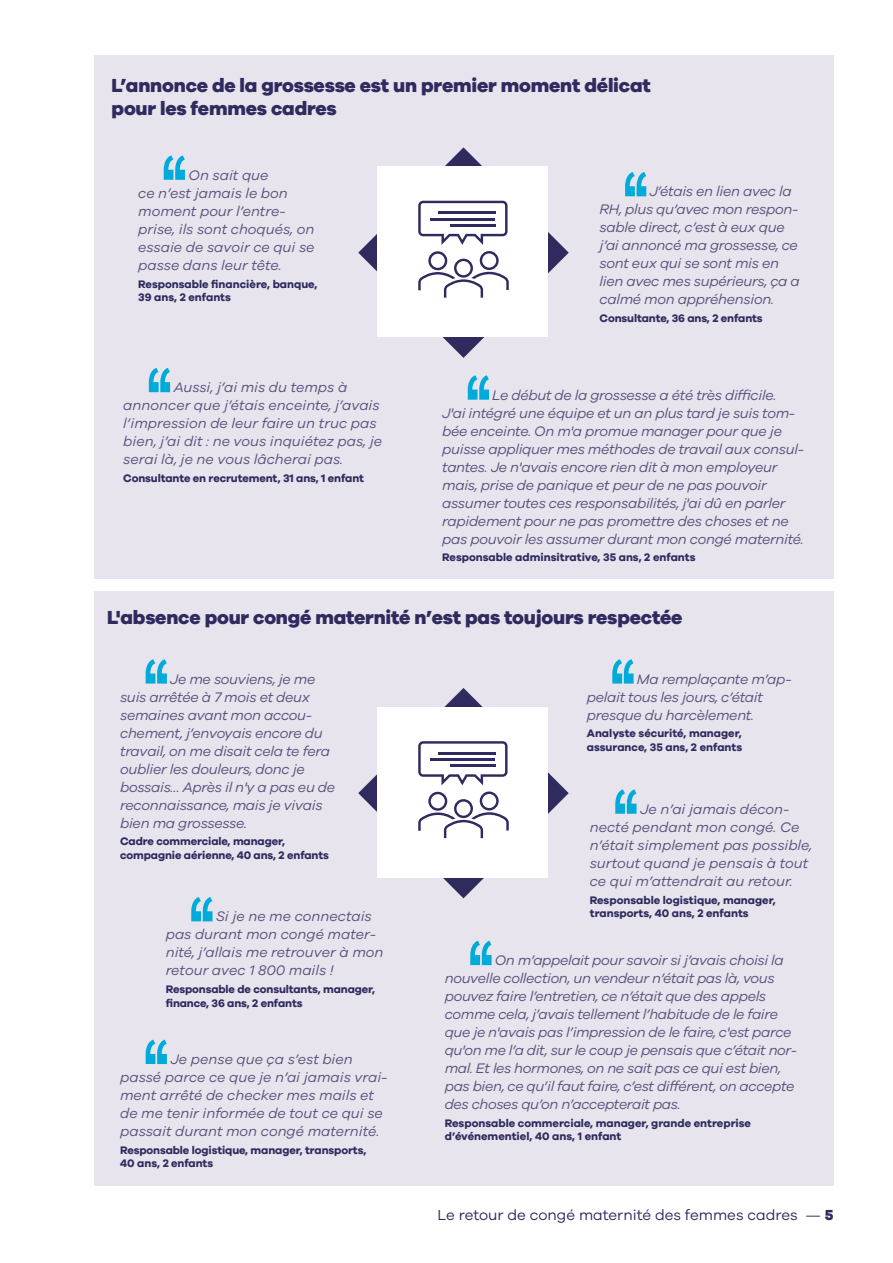
<style>
.page{position:relative;width:893px;height:1263px;background:#fff}
.page>*{position:absolute;margin:0;border:0;box-sizing:border-box;transform-origin:0 0}
.t1{font:800 19.5px/23.4px "Galano Grotesque";letter-spacing:-.01em;color:#2f2b5f}
.t2{font:15px "Galano Grotesque";color:#2f2b5f}
.t3{font:italic 14.25px/18px "Galano Grotesque";letter-spacing:-.02em;color:#5d4e7b}
.t4{font:italic 14.25px/18px "Galano Grotesque";color:#5d4e7b}
.t5{font:700 11.25px/13.5px "Galano Grotesque";letter-spacing:-.005em;color:#2f2b5f}
.s1{font-weight:800}
</style>
<div class="page">
<div style="left:94px;top:55px;width:739px;height:524px;background:#e7e4ed"></div>
<svg style="left:164px;top:155px;width:21px;height:25px"></svg>
<svg style="left:149px;top:368px;width:21px;height:24px"></svg>
<svg style="left:468px;top:375px;width:21px;height:25px"></svg>
<svg style="left:625px;top:172px;width:21px;height:24px"></svg>
<div style="left:94px;top:591px;width:739px;height:594px;background:#e7e4ed"></div>
<svg style="left:615px;top:789px;width:22px;height:25px"></svg>
<svg style="left:191px;top:897px;width:21px;height:24px"></svg>
<svg style="left:612px;top:659px;width:22px;height:25px"></svg>
<svg style="left:146px;top:659px;width:21px;height:25px"></svg>
<svg style="left:146px;top:1039px;width:21px;height:25px"></svg>
<svg style="left:470px;top:941px;width:22px;height:24px"></svg>
<svg style="left:358px;top:147px;width:211px;height:211px"></svg>
<svg style="left:358px;top:688px;width:211px;height:210px"></svg>
<h1 class="t1" style="left:112px;top:73px;width:541px">L’annonce de la grossesse est un premier moment délicat pour les femmes cadres</h1>
<p class="t4" style="left:138px;top:166px;width:178px;text-indent:50px">On sait que<br>ce n’est jamais le bon moment pour l’entre&shy;prise, ils sont choqués, on essaie de savoir ce qui se passe dans leur tête.</p>
<p class="t5" style="left:138px;top:277px;width:181px">Responsable financière, banque,<br>39 ans, 2 enfants</p>
<p class="t4" style="left:123px;top:378px;width:260px;text-indent:50px">Aussi, j’ai mis du temps à annoncer que j’étais enceinte, j’avais l’impression de leur faire un truc pas bien, j’ai dit : ne vous inquiétez pas, je serai là, je ne vous lâcherai pas.</p>
<p class="t5" style="left:123px;top:471px;width:242px">Consultante en recrutement, 31 ans, 1 enfant</p>
<p class="t3" style="left:600px;top:182px;width:202px;text-indent:50px">J’étais en lien avec la<br>RH, plus qu’avec mon respon&shy;sable direct, c’est à eux que j’ai annoncé ma grossesse, ce sont eux qui se sont mis en lien avec mes supérieurs, ça a calmé mon appréhension.</p>
<p class="t5" style="left:600px;top:311px;width:165px">Consultante, 36 ans, 2 enfants</p>
<p class="t3" style="left:442px;top:385px;width:363px;text-indent:50px">Le début de la grossesse a été très difficile.<br>J'ai intégré une équipe et un an plus tard je suis tom&shy;bée enceinte. On m'a promue manager pour que je puisse appliquer mes méthodes de travail aux consul&shy;tantes. Je n'avais encore rien dit à mon employeur mais, prise de panique et peur de ne pas pouvoir assumer toutes ces responsabilités, j'ai dû en parler rapidement pour ne pas promettre des choses et ne pas pouvoir les assumer durant mon congé maternité.</p>
<p class="t5" style="left:442px;top:550px;width:255px">Responsable adminsitrative, 35 ans, 2 enfants</p>
<h1 class="t1" style="left:107px;top:605px;width:577px">L'absence pour congé maternité n’est pas toujours respectée</h1>
<p class="t3" style="left:120px;top:669px;width:217px;text-indent:50px">Je me souviens, je me suis arrêtée à 7 mois et deux semaines avant mon accou&shy;chement, j’envoyais encore du travail, on me disait cela te fera oublier les douleurs, donc je bossais… Après il n'y a pas eu de reconnaissance, mais je vivais bien ma grossesse.</p>
<p class="t5" style="left:120px;top:834px;width:210px">Cadre commerciale, manager, compagnie aérienne, 40 ans, 2 enfants</p>
<p class="t4" style="left:166px;top:907px;width:219px;text-indent:50px">Si je ne me connectais pas durant mon congé mater&shy;nité, j’allais me retrouver à mon retour avec 1 800 mails !</p>
<p class="t5" style="left:166px;top:982px;width:211px">Responsable de consultants, manager, finance, 36 ans, 2 enfants</p>
<p class="t4" style="left:120px;top:1050px;width:269px;text-indent:50px">Je pense que ça s’est bien passé parce ce que je n’ai jamais vrai&shy;ment arrêté de checker mes mails et de me tenir informée de tout ce qui se passait durant mon congé maternité.</p>
<p class="t5" style="left:120px;top:1143px;width:248px">Responsable logistique, manager, transports,<br>40 ans, 2 enfants</p>
<p class="t3" style="left:587px;top:669px;width:206px;text-indent:50px">Ma remplaçante m’ap&shy;pelait tous les jours, c’était presque du harcèlement.</p>
<p class="t5" style="left:587px;top:726px;width:157px">Analyste sécurité, manager, assurance, 35 ans, 2 enfants</p>
<p class="t4" style="left:590px;top:799px;width:224px;text-indent:50px">Je n’ai jamais décon&shy;necté pendant mon congé. Ce n’était simplement pas possible, surtout quand je pensais à tout ce qui m’attendrait au retour.</p>
<p class="t5" style="left:590px;top:892px;width:188px">Responsable logistique, manager, transports, 40 ans, 2 enfants</p>
<p class="t3" style="left:445px;top:951px;width:354px;text-indent:50px">On m’appelait pour savoir si j’avais choisi la nouvelle collection, un vendeur n’était pas là, vous pouvez faire l’entretien, ce n’était que des appels comme cela, j’avais tellement l’habitude de le faire que je n'avais pas l’impression de le faire, c'est parce qu'on me l’a dit, sur le coup je pensais que c’était nor&shy;mal. Et les hormones, on ne sait pas ce qui est bien, pas bien, ce qu’il faut faire, c’est différent, on accepte des choses qu’on n’accepterait pas.</p>
<p class="t5" style="left:445px;top:1116px;width:308px">Responsable commerciale, manager, grande entreprise d’événementiel, 40 ans, 1 enfant</p>
<p class="t2" style="left:437px;top:1205px;width:398px">Le retour de congé maternité des femmes cadres — <span class="s1">5</span></p>
</div>
